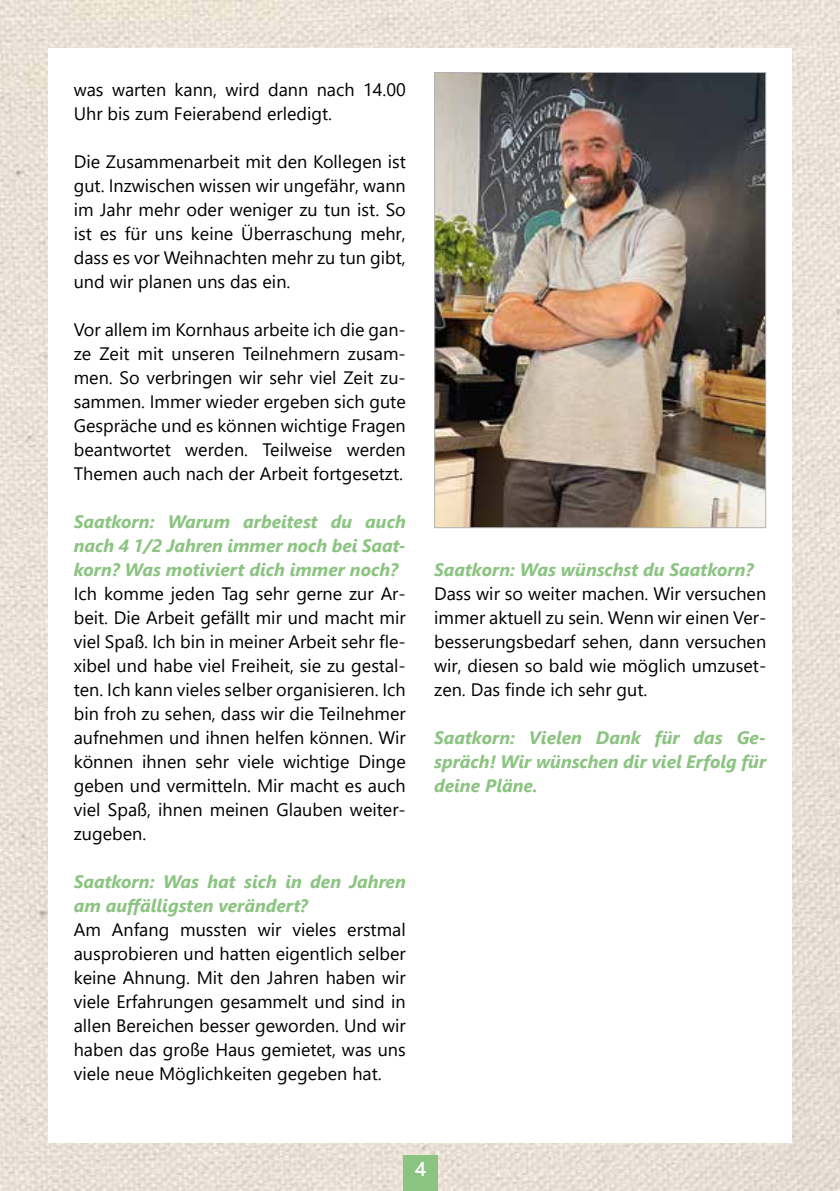
<style>
.page{position:relative;width:840px;height:1191px;background:#fff}
.page>*{position:absolute;margin:0;border:0;box-sizing:border-box;transform-origin:0 0}
.t1{font:600 20px "Segoe UI";color:#fff}
.t2{font:18px/24px "Segoe UI";color:#000;text-align:justify}
.t3{font:italic 700 18px/24px "Segoe UI";color:#8bc481;text-align:justify}
</style>
<div class="page">
<img style="left:0;top:0;width:839px;height:1191px">
<div style="left:48px;top:48px;width:743px;height:1094px;background:#fff"></div>
<div style="left:403px;top:1155px;width:34px;height:36px;background:#8bc481"></div>
<img style="left:436px;top:74px;width:327px;height:452px">
<div style="left:434px;top:72px;width:331px;height:456px;border:1px solid #b3b2b2"></div>
<p class="t2" style="left:74px;top:76px;width:333px">was warten kann, wird dann nach 14.00<br>Uhr bis zum Feierabend erledigt.</p>
<p class="t2" style="left:74px;top:148px;width:333px">Die Zusammenarbeit mit den Kollegen ist gut. Inzwischen wissen wir ungefähr, wann im Jahr mehr oder weniger zu tun ist. So ist es für uns keine Überraschung mehr, dass es vor Weihnachten mehr zu tun gibt, und wir planen uns das ein.</p>
<p class="t2" style="left:74px;top:316px;width:333px">Vor allem im Kornhaus arbeite ich die gan&shy;ze Zeit mit unseren Teilnehmern zusam&shy;men. So verbringen wir sehr viel Zeit zu&shy;sammen. Immer wieder ergeben sich gute Gespräche und es können wichtige Fragen beantwortet werden. Teilweise werden Themen auch nach der Arbeit fortgesetzt.</p>
<p class="t3" style="left:74px;top:507px;width:333px">Saatkorn: Warum arbeitest du auch nach 4 1/2 Jahren immer noch bei Saat&shy;korn? Was motiviert dich immer noch?</p>
<p class="t2" style="left:74px;top:580px;width:333px">Ich komme jeden Tag sehr gerne zur Ar&shy;beit. Die Arbeit gefällt mir und macht mir viel Spaß. Ich bin in meiner Arbeit sehr fle&shy;xibel und habe viel Freiheit, sie zu gestal&shy;ten. Ich kann vieles selber organisieren. Ich bin froh zu sehen, dass wir die Teilnehmer aufnehmen und ihnen helfen können. Wir können ihnen sehr viele wichtige Dinge geben und vermitteln. Mir macht es auch viel Spaß, ihnen meinen Glauben weiter&shy;zugeben.</p>
<p class="t3" style="left:74px;top:867px;width:333px">Saatkorn: Was hat sich in den Jahren am auffälligsten verändert?</p>
<p class="t2" style="left:74px;top:916px;width:333px">Am Anfang mussten wir vieles erstmal ausprobieren und hatten eigentlich selber keine Ahnung. Mit den Jahren haben wir viele Erfahrungen gesammelt und sind in allen Bereichen besser geworden. Und wir haben das große Haus gemietet, was uns viele neue Möglichkeiten gegeben hat.</p>
<p class="t3" style="left:434px;top:555px;width:321px">Saatkorn: Was wünschst du Saatkorn?</p>
<p class="t2" style="left:434px;top:580px;width:333px">Dass wir so weiter machen. Wir versuchen immer aktuell zu sein. Wenn wir einen Ver&shy;besserungsbedarf sehen, dann versuchen wir, diesen so bald wie möglich umzuset&shy;zen. Das finde ich sehr gut.</p>
<p class="t3" style="left:434px;top:723px;width:333px">Saatkorn: Vielen Dank für das Ge&shy;spräch! Wir wünschen dir viel Erfolg für deine Pläne.</p>
<p class="t1" style="left:414px;top:1149px;width:13px">4</p>
</div>
